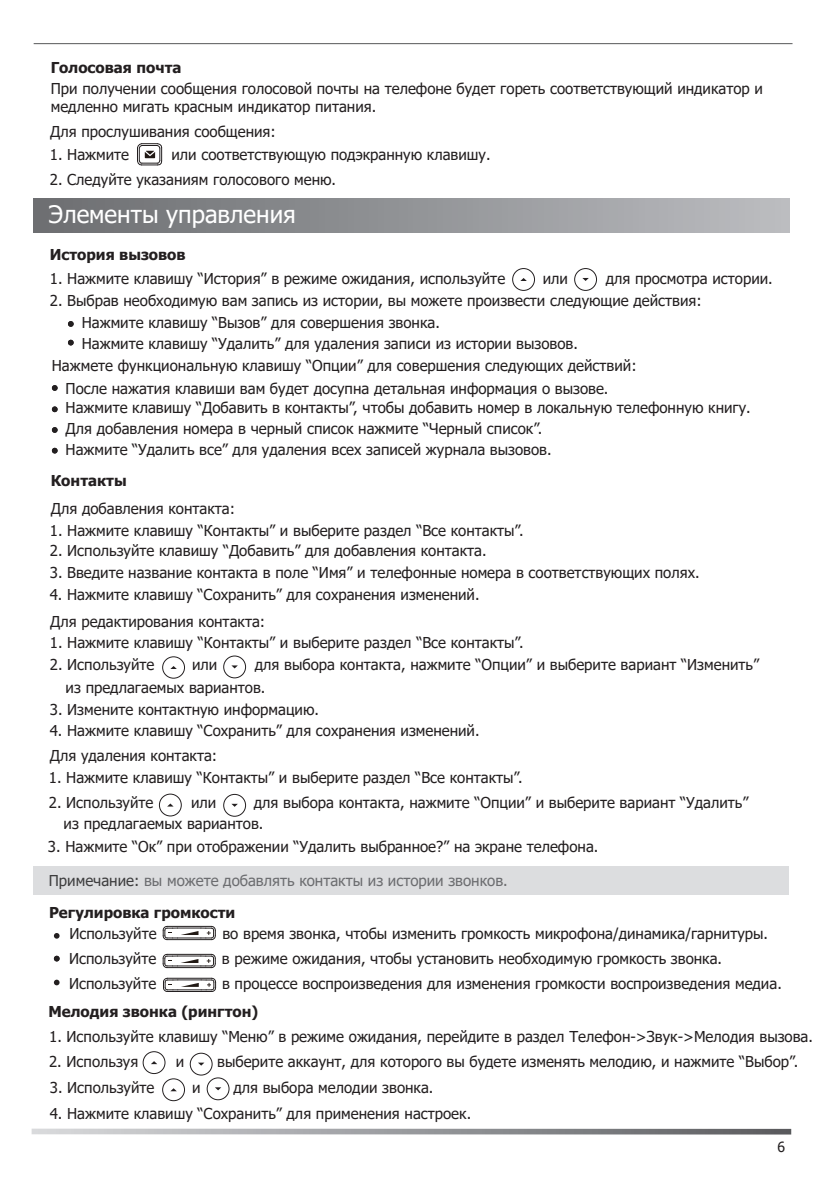
<style>
.page{position:relative;width:823px;height:1191px;background:#fff}
.page>*{position:absolute;margin:0;border:0;box-sizing:border-box;transform-origin:0 0}
.t1{font:24px "Tahoma";color:#fff}
.t2{font:15px/20.2px "Tahoma";color:#231f20}
.t3{font:700 15px "Tahoma";color:#231f20}
.t4{font:15px "Tahoma";color:#6c6d70}
.t5{font:14px "Tahoma";color:#231f20}
.s1{color:#3e3e3f}
</style>
<div class="page">
<svg style="left:170px;top:666px;width:7px;height:3px"></svg>
<div style="left:162px;top:656px;width:23px;height:22px;border:1px solid #231f20;border-radius:50%"></div>
<svg style="left:231px;top:665px;width:7px;height:3px"></svg>
<div style="left:223px;top:656px;width:23px;height:22px;border:1px solid #231f20;border-radius:50%"></div>
<div style="left:159px;top:794px;width:22px;height:22px;border:1px solid #231f20;border-radius:50%"></div>
<svg style="left:231px;top:804px;width:7px;height:3px"></svg>
<div style="left:223px;top:794px;width:23px;height:22px;border:1px solid #231f20;border-radius:50%"></div>
<svg style="left:170px;top:1088px;width:7px;height:3px"></svg>
<div style="left:162px;top:1078px;width:23px;height:23px;border:1px solid #231f20;border-radius:50%"></div>
<svg style="left:215px;top:1087px;width:6px;height:3px"></svg>
<div style="left:207px;top:1077px;width:22px;height:23px;border:1px solid #231f20;border-radius:50%"></div>
<svg style="left:520px;top:278px;width:6px;height:3px"></svg>
<div style="left:512px;top:268px;width:22px;height:23px;border:1px solid #231f20;border-radius:50%"></div>
<svg style="left:582px;top:278px;width:6px;height:3px"></svg>
<div style="left:574px;top:268px;width:22px;height:23px;border:1px solid #231f20;border-radius:50%"></div>
<svg style="left:68px;top:321px;width:6px;height:6px"></svg>
<svg style="left:52px;top:385px;width:6px;height:6px"></svg>
<svg style="left:52px;top:406px;width:6px;height:6px"></svg>
<svg style="left:52px;top:427px;width:6px;height:6px"></svg>
<svg style="left:52px;top:448px;width:6px;height:5px"></svg>
<svg style="left:54px;top:933px;width:6px;height:5px"></svg>
<svg style="left:54px;top:955px;width:6px;height:6px"></svg>
<svg style="left:54px;top:979px;width:6px;height:6px"></svg>
<svg style="left:68px;top:340px;width:6px;height:5px"></svg>
<div style="left:34px;top:198px;width:754px;height:34px;background:linear-gradient(to right,#6b6d70,#bbbcc0)"></div>
<div style="left:34px;top:866px;width:754px;height:28px;background:#dcdddf"></div>
<svg style="left:151px;top:1061px;width:6px;height:3px"></svg>
<div style="left:143px;top:1051px;width:22px;height:22px;border:1px solid #231f20;border-radius:50%"></div>
<svg style="left:198px;top:1062px;width:6px;height:3px"></svg>
<div style="left:190px;top:1053px;width:22px;height:22px;border:1px solid #231f20;border-radius:50%"></div>
<svg style="left:32px;top:1128px;width:758px;height:6px"></svg>
<hr style="left:34px;top:43px;width:758px;height:1px;background:#57585a">
<svg style="left:137px;top:143px;width:25px;height:23px"></svg>
<svg style="left:162px;top:925px;width:54px;height:15px"></svg>
<svg style="left:162px;top:953px;width:54px;height:15px"></svg>
<svg style="left:163px;top:977px;width:53px;height:15px"></svg>
<p class="t3" style="left:51px;top:57px;width:132px">Голосовая почта</p>
<p class="t2" style="left:51px;top:80px;width:713px;line-height:18px">При получении сообщения голосовой почты на телефоне будет гореть соответствующий индикатор и медленно мигать красным индикатор питания.</p>
<p class="t2" style="left:50px;top:145px;width:81px">1. Нажмите</p>
<p class="t2" style="left:171px;top:145px;width:320px">или соответствующую подэкранную клавишу.</p>
<p class="t2" style="left:50px;top:170px;width:288px">2. Следуйте указаниям голосового меню.</p>
<p class="t2" style="left:50px;top:122px;width:227px">Для прослушивания сообщения:</p>
<h1 class="t1" style="left:49px;top:198px;width:248px">Элементы управления</h1>
<p class="t3" style="left:50px;top:244px;width:137px">История вызовов</p>
<p class="t2" style="left:50px;top:269px;width:456px">1. Нажмите клавишу “История” в режиме ожидания, используйте</p>
<p class="t2" style="left:542px;top:269px;width:27px">или</p>
<p class="t2" style="left:605px;top:269px;width:168px">для просмотра истории.</p>
<p class="t2" style="left:50px;top:291px;width:653px">2. Выбрав необходимую вам запись из истории, вы можете произвести следующие действия:</p>
<p class="t2" style="left:82px;top:313px;width:359px">Нажмите клавишу “Вызов” для совершения звонка.</p>
<p class="t2" style="left:82px;top:334px;width:497px">Нажмите клавишу “Удалить” для удаления записи из истории вызовов.</p>
<p class="t2" style="left:52px;top:356px;width:586px">Нажмете функциональную клавишу “Опции” для совершения следующих действий:</p>
<p class="t2" style="left:66px;top:379px;width:686px">После нажатия клавиши вам будет досупна детальная информация о вызове.<br>Нажмите клавишу “Добавить в контакты”, чтобы добавить номер в локальную телефонную книгу.<br>Для добавления номера в черный список нажмите “Черный список”.<br>Нажмите “Удалить все” для удаления всех записей журнала вызовов.</p>
<p class="t3" style="left:51px;top:470px;width:77px">Контакты</p>
<p class="t2" style="left:51px;top:499px;width:186px">Для добавления контакта:</p>
<p class="t2" style="left:50px;top:521px;width:475px">1. Нажмите клавишу “Контакты” и выберите раздел “Все контакты”.</p>
<p class="t2" style="left:50px;top:541px;width:438px">2. Используйте клавишу “Добавить” для добавления контакта.</p>
<p class="t2" style="left:50px;top:563px;width:651px">3. Введите название контакта в поле “Имя” и телефонные номера в соответствующих полях.</p>
<p class="t2" style="left:50px;top:585px;width:431px">4. Нажмите клавишу “Сохранить” для сохранения изменений.</p>
<p class="t2" style="left:50px;top:612px;width:216px">Для редактирования контакта:</p>
<p class="t2" style="left:50px;top:633px;width:475px">1. Нажмите клавишу “Контакты” и выберите раздел “Все контакты”.</p>
<p class="t2" style="left:50px;top:655px;width:106px">2. Используйте</p>
<p class="t2" style="left:192px;top:655px;width:27px">или</p>
<p class="t2" style="left:255px;top:655px;width:505px">для выбора контакта, нажмите “Опции” и выберите вариант “Изменить”</p>
<p class="t2" style="left:66px;top:678px;width:201px">из предлагаемых вариантов.</p>
<p class="t2" style="left:50px;top:700px;width:270px">3. Измените контактную информацию.</p>
<p class="t2" style="left:50px;top:721px;width:431px">4. Нажмите клавишу “Сохранить” для сохранения изменений.</p>
<p class="t2" style="left:50px;top:746px;width:169px">Для удаления контакта:</p>
<p class="t2" style="left:49px;top:768px;width:475px">1. Нажмите клавишу “Контакты” и выберите раздел “Все контакты”.</p>
<p class="t2" style="left:49px;top:793px;width:106px">2. Используйте</p>
<p class="t2" style="left:191px;top:793px;width:27px">или</p>
<p class="t2" style="left:254px;top:793px;width:496px">для выбора контакта, нажмите “Опции” и выберите вариант “Удалить”</p>
<p class="t2" style="left:64px;top:814px;width:201px">из предлагаемых вариантов.</p>
<p class="t2" style="left:48px;top:837px;width:551px">3. Нажмите “Ок” при отображении “Удалить выбранное?” на экране телефона.</p>
<p class="t4" style="left:49px;top:870px;width:460px"><span class="s1">Примечание:</span> вы можете добавлять контакты из истории звонков.</p>
<p class="t3" style="left:49px;top:902px;width:188px">Регулировка громкости</p>
<p class="t2" style="left:69px;top:924px;width:89px">Используйте</p>
<p class="t2" style="left:222px;top:924px;width:547px">во время звонка, чтобы изменить громкость микрофона/динамика/гарнитуры.</p>
<p class="t2" style="left:69px;top:949px;width:89px">Используйте</p>
<p class="t2" style="left:222px;top:949px;width:501px">в режиме ожидания, чтобы установить необходимую громкость звонка.</p>
<p class="t2" style="left:69px;top:974px;width:89px">Используйте</p>
<p class="t2" style="left:222px;top:974px;width:561px">в процессе воспроизведения для изменения громкости воспроизведения медиа.</p>
<p class="t3" style="left:48px;top:1000px;width:211px">Мелодия звонка (рингтон)</p>
<p class="t2" style="left:49px;top:1027px;width:765px">1. Используйте клавишу “Меню” в режиме ожидания, перейдите в раздел Телефон-&gt;Звук-&gt;Мелодия вызова.</p>
<p class="t2" style="left:49px;top:1052px;width:91px">2. Используя</p>
<p class="t2" style="left:176px;top:1052px;width:10px">и</p>
<p class="t2" style="left:217px;top:1052px;width:582px">выберите аккаунт, для которого вы будете изменять мелодию, и нажмите “Выбор”.</p>
<p class="t2" style="left:50px;top:1078px;width:106px">3. Используйте</p>
<p class="t2" style="left:192px;top:1078px;width:10px">и</p>
<p class="t2" style="left:233px;top:1078px;width:201px">для выбора мелодии звонка.</p>
<p class="t2" style="left:50px;top:1104px;width:422px">4. Нажмите клавишу “Сохранить” для применения настроек.</p>
<p class="t5" style="left:777px;top:1137px;width:9px">6</p>
</div>
